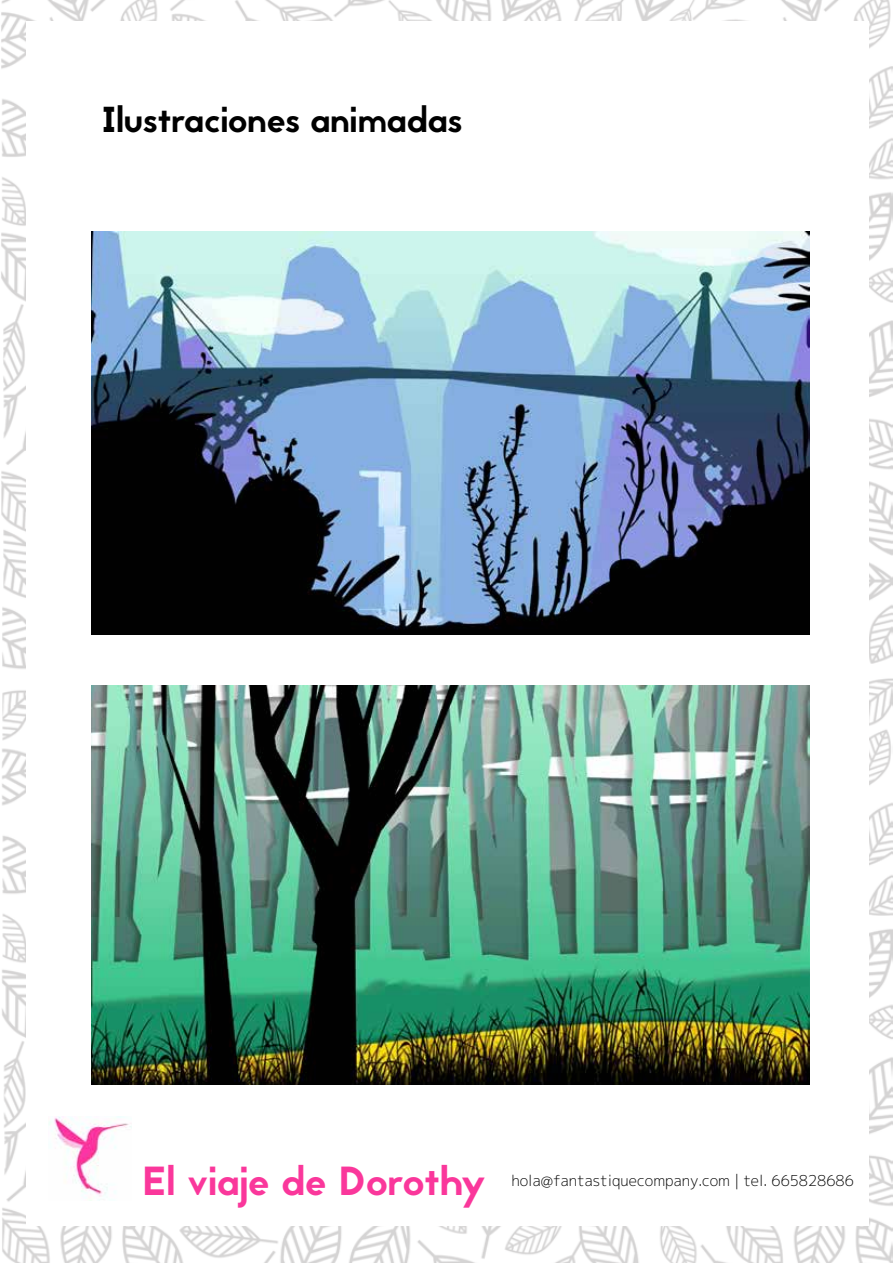
<style>
.page{position:relative;width:893px;height:1263px;background:#fff}
.page>*{position:absolute;margin:0;border:0;box-sizing:border-box;transform-origin:0 0}
.t1{font:40.5px "Jaapokki";color:#fa379b}
.t2{font:36px "Jaapokki";color:#000}
.t3{font:15px "mplus 2 p light";color:#000}
</style>
<div class="page">
<img style="left:1px;top:0;width:892px;height:1263px">
<div style="left:26px;top:21px;width:843px;height:1204px;background:#fff"></div>
<img style="left:49px;top:1116px;width:83px;height:80px">
<img style="left:92px;top:686px;width:718px;height:398px">
<img style="left:92px;top:232px;width:718px;height:402px">
<h2 class="t2" style="left:101px;top:94px;width:362px">Ilustraciones animadas</h2>
<h1 class="t1" style="left:143px;top:1153px;width:345px">El viaje de Dorothy</h1>
<p class="t3" style="left:511px;top:1170px;width:344px">hola@fantastiquecompany.com | tel. 665828686</p>
</div>
